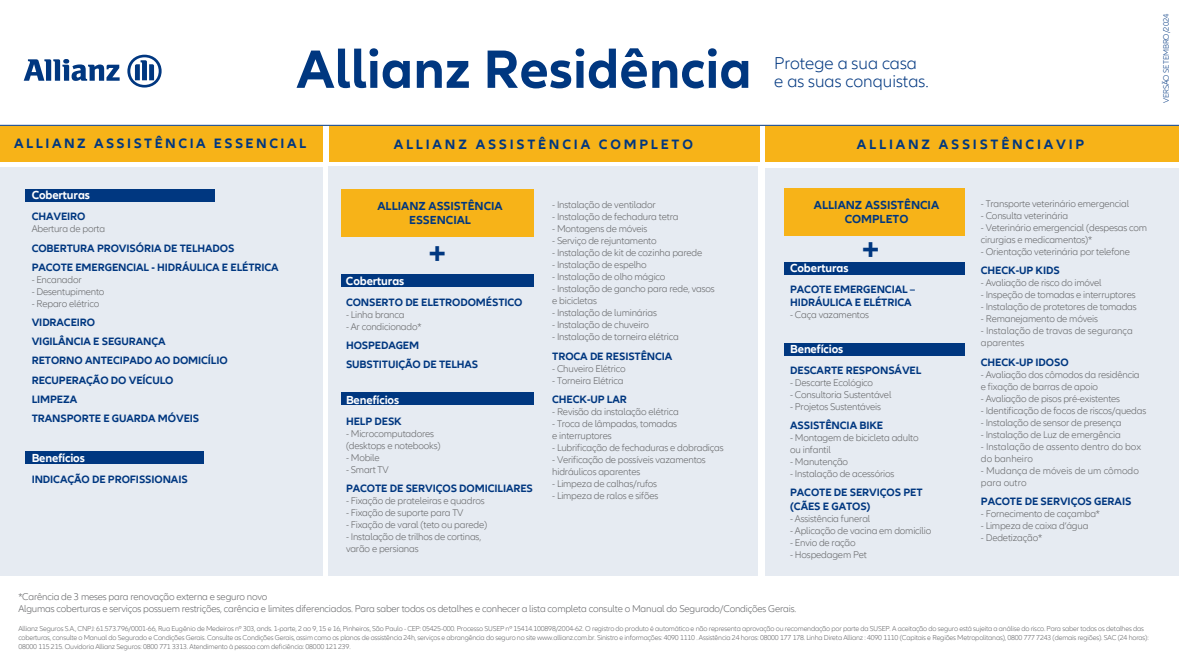
<style>
.page{position:relative;width:1179px;height:665px;background:#fff}
.page>*{position:absolute;margin:0;border:0;box-sizing:border-box;transform-origin:0 0}
.t1{font:700 55.9px "Allianz Neo";color:#003780}
.t2{font:700 32.8px "Allianz Neo";color:#003780}
.t3{font:300 17.6px/18px "Allianz Neo";color:#003780}
.t4{font:700 14px "Allianz Neo";letter-spacing:.2em;color:#003780}
.t5{font:700 14px "Allianz Neo";letter-spacing:.18em;color:#003780}
.t6{font:700 12px "Allianz Neo";letter-spacing:-.01em;color:#fff}
.t7{font:700 12px/14.4px "Allianz Neo";color:#003780;text-align:center}
.t8{font:700 11px/19.2px "Allianz Neo";letter-spacing:-.01em;color:#003780}
.t9{font:300 10px/12px "Allianz Neo";letter-spacing:-.02em;color:#636466}
.t10{font:300 10px/12px "Allianz Neo";color:#636466}
.t11{font:300 8px "Allianz Neo";letter-spacing:-.01em;color:#003780}
.t12{font:300 7.3px/8.8px "Allianz Neo";letter-spacing:-.025em;color:#636466}
</style>
<div class="page">
<svg style="left:24px;top:59px;width:96px;height:22px"></svg>
<svg style="left:127px;top:55px;width:35px;height:33px"></svg>
<div style="left:0;top:127px;width:323px;height:35px;background:#f7b318"></div>
<hr style="left:0;top:125px;width:1178px;height:1px;background:#003780">
<div style="left:0;top:168px;width:323px;height:408px;background:#e6ebf2"></div>
<div style="left:329px;top:127px;width:430px;height:35px;background:#f7b318"></div>
<div style="left:765px;top:127px;width:413px;height:35px;background:#f7b318"></div>
<div style="left:328px;top:167px;width:430px;height:409px;background:#e6ebf2"></div>
<div style="left:765px;top:168px;width:413px;height:408px;background:#e6ebf2"></div>
<div style="left:25px;top:189px;width:189px;height:13px;background:#003780"></div>
<div style="left:25px;top:451px;width:179px;height:12px;background:#003780"></div>
<div style="left:341px;top:189px;width:192px;height:48px;background:#f7b318"></div>
<div style="left:341px;top:274px;width:192px;height:12px;background:#003780"></div>
<div style="left:341px;top:392px;width:192px;height:13px;background:#003780"></div>
<div style="left:784px;top:262px;width:180px;height:12px;background:#003780"></div>
<div style="left:784px;top:344px;width:180px;height:12px;background:#003780"></div>
<div style="left:784px;top:188px;width:180px;height:48px;background:#f7b318"></div>
<h1 class="t1" style="left:296px;top:37px;width:457px">Allianz Residência</h1>
<h3 class="t3" style="left:774px;top:55px;width:156px">Protege a sua casa e as suas conquistas.</h3>
<h3 class="t5" style="left:14px;top:135px;width:293px">ALLIANZ ASSISTÊNCIA ESSENCIAL</h3>
<h3 class="t4" style="left:393px;top:136px;width:301px">ALLIANZ ASSISTÊNCIA COMPLETO</h3>
<h3 class="t4" style="left:856px;top:136px;width:229px">ALLIANZ ASSISTÊNCIAVIP</h3>
<p class="t11" style="left:1161px;top:103px;width:91px;rotate:-90deg">VERSÃO SETEMBRO/2024</p>
<p class="t6" style="left:32px;top:188px;width:60px">Coberturas</p>
<p class="t8" style="left:32px;top:207px;width:55px">CHAVEIRO</p>
<p class="t9" style="left:32px;top:223px;width:75px">Abertura de porta</p>
<p class="t8" style="left:32px;top:239px;width:248px">COBERTURA PROVISÓRIA DE TELHADOS<br>PACOTE EMERGENCIAL - HIDRÁULICA E ELÉTRICA</p>
<p class="t9" style="left:32px;top:274px;width:52px">- Encanador</p>
<p class="t9" style="left:32px;top:286px;width:74px">- Desentupimento</p>
<p class="t9" style="left:32px;top:298px;width:69px">- Reparo elétrico</p>
<p class="t8" style="left:32px;top:313px;width:197px">VIDRACEIRO<br>VIGILÂNCIA E SEGURANÇA<br>RETORNO ANTECIPADO AO DOMICÍLIO<br>RECUPERAÇÃO DO VEÍCULO<br>LIMPEZA<br>TRANSPORTE E GUARDA MÓVEIS</p>
<p class="t6" style="left:32px;top:451px;width:55px">Benefícios</p>
<p class="t8" style="left:32px;top:470px;width:157px">INDICAÇÃO DE PROFISSIONAIS</p>
<p class="t7" style="left:377px;top:199px;width:127px">ALLIANZ ASSISTÊNCIA<br>ESSENCIAL</p>
<h2 class="t2" style="left:428px;top:232px;width:19px">+</h2>
<p class="t6" style="left:346px;top:274px;width:60px">Coberturas</p>
<p class="t8" style="left:346px;top:293px;width:178px">CONSERTO DE ELETRODOMÉSTICO</p>
<p class="t9" style="left:346px;top:309px;width:60px">- Linha branca</p>
<p class="t9" style="left:346px;top:321px;width:77px">- Ar condicionado*</p>
<p class="t8" style="left:346px;top:336px;width:134px">HOSPEDAGEM<br>SUBSTITUIÇÃO DE TELHAS</p>
<p class="t6" style="left:346px;top:393px;width:55px">Benefícios</p>
<p class="t8" style="left:346px;top:412px;width:57px">HELP DESK</p>
<p class="t9" style="left:346px;top:428px;width:96px">- Microcomputadores (desktops e notebooks)</p>
<p class="t9" style="left:346px;top:452px;width:35px">- Mobile</p>
<p class="t9" style="left:346px;top:464px;width:44px">- Smart TV</p>
<p class="t8" style="left:346px;top:479px;width:188px">PACOTE DE SERVIÇOS DOMICILIARES</p>
<p class="t9" style="left:346px;top:495px;width:140px">- Fixação de prateleiras e quadros</p>
<p class="t9" style="left:346px;top:507px;width:119px">- Fixação de suporte para TV</p>
<p class="t9" style="left:346px;top:519px;width:143px">- Fixação de varal (teto ou parede)</p>
<p class="t9" style="left:346px;top:531px;width:137px">- Instalação de trilhos de cortinas, varão e persianas</p>
<p class="t9" style="left:552px;top:199px;width:105px">- Instalação de ventilador</p>
<p class="t9" style="left:552px;top:211px;width:128px">- Instalação de fechadura tetra</p>
<p class="t9" style="left:552px;top:223px;width:97px">- Montagens de móveis</p>
<p class="t9" style="left:552px;top:235px;width:106px">- Serviço de rejuntamento</p>
<p class="t9" style="left:552px;top:247px;width:152px">- Instalação de kit de cozinha parede</p>
<p class="t9" style="left:552px;top:259px;width:96px">- Instalação de espelho</p>
<p class="t9" style="left:552px;top:271px;width:115px">- Instalação de olho mágico</p>
<p class="t9" style="left:552px;top:283px;width:164px">- Instalação de gancho para rede, vasos e bicicletas</p>
<p class="t9" style="left:552px;top:307px;width:106px">- Instalação de luminárias</p>
<p class="t9" style="left:552px;top:319px;width:98px">- Instalação de chuveiro</p>
<p class="t9" style="left:552px;top:331px;width:128px">- Instalação de torneira elétrica</p>
<p class="t8" style="left:552px;top:347px;width:122px">TROCA DE RESISTÊNCIA</p>
<p class="t9" style="left:552px;top:362px;width:75px">- Chuveiro Elétrico</p>
<p class="t9" style="left:552px;top:374px;width:73px">- Torneira Elétrica</p>
<p class="t8" style="left:552px;top:390px;width:76px">CHECK-UP LAR</p>
<p class="t9" style="left:552px;top:406px;width:128px">- Revisão da instalação elétrica</p>
<p class="t9" style="left:552px;top:418px;width:126px">- Troca de lâmpadas, tomadas e interruptores</p>
<p class="t9" style="left:552px;top:442px;width:173px">- Lubrificação de fechaduras e dobradiças</p>
<p class="t9" style="left:552px;top:454px;width:155px">- Verificação de possíveis vazamentos hidráulicos aparentes</p>
<p class="t9" style="left:552px;top:478px;width:106px">- Limpeza de calhas/rufos</p>
<p class="t9" style="left:552px;top:490px;width:108px">- Limpeza de ralos e sifões</p>
<p class="t7" style="left:813px;top:198px;width:127px">ALLIANZ ASSISTÊNCIA<br>COMPLETO</p>
<h2 class="t2" style="left:861px;top:228px;width:19px">+</h2>
<p class="t6" style="left:790px;top:261px;width:60px">Coberturas</p>
<p class="t8" style="left:790px;top:283px;width:127px;line-height:13.2px">PACOTE EMERGENCIAL –<br>HIDRÁULICA E ELÉTRICA</p>
<p class="t9" style="left:790px;top:309px;width:80px">- Caça vazamentos</p>
<p class="t6" style="left:790px;top:342px;width:55px">Benefícios</p>
<p class="t8" style="left:790px;top:361px;width:133px">DESCARTE RESPONSÁVEL</p>
<p class="t9" style="left:790px;top:377px;width:84px">- Descarte Ecológico</p>
<p class="t9" style="left:790px;top:389px;width:103px">- Consultoria Sustentável</p>
<p class="t9" style="left:790px;top:401px;width:92px">- Projetos Sustentáveis</p>
<p class="t8" style="left:790px;top:416px;width:94px">ASSISTÊNCIA BIKE</p>
<p class="t9" style="left:790px;top:432px;width:130px">- Montagem de bicicleta adulto ou infantil</p>
<p class="t9" style="left:790px;top:456px;width:59px">- Manutenção</p>
<p class="t9" style="left:790px;top:468px;width:106px">- Instalação de acessórios</p>
<p class="t8" style="left:790px;top:486px;width:134px;line-height:13.2px">PACOTE DE SERVIÇOS PET (CÃES E GATOS)</p>
<p class="t9" style="left:790px;top:512px;width:82px">- Assistência funeral</p>
<p class="t9" style="left:790px;top:524px;width:143px">- Aplicação de vacina em domicílio</p>
<p class="t9" style="left:790px;top:536px;width:67px">- Envio de ração</p>
<p class="t9" style="left:790px;top:548px;width:78px">- Hospedagem Pet</p>
<p class="t9" style="left:980px;top:198px;width:150px">- Transporte veterinário emergencial</p>
<p class="t9" style="left:980px;top:210px;width:89px">- Consulta veterinária</p>
<p class="t9" style="left:980px;top:222px;width:168px">- Veterinário emergencial (despesas com cirurgias e medicamentos)*</p>
<p class="t9" style="left:980px;top:246px;width:151px">- Orientação veterinária por telefone</p>
<p class="t8" style="left:980px;top:261px;width:80px">CHECK-UP KIDS</p>
<p class="t9" style="left:980px;top:277px;width:122px">- Avaliação de risco do imóvel</p>
<p class="t9" style="left:980px;top:289px;width:156px">- Inspeção de tomadas e interruptores</p>
<p class="t9" style="left:980px;top:301px;width:157px">- Instalação de protetores de tomadas</p>
<p class="t9" style="left:980px;top:313px;width:119px">- Remanejamento de móveis</p>
<p class="t10" style="left:980px;top:325px;width:153px">- Instalação de travas de segurança aparentes</p>
<p class="t8" style="left:980px;top:352px;width:89px">CHECK-UP IDOSO</p>
<p class="t9" style="left:980px;top:368px;width:160px">- Avaliação dos cômodos da residência e fixação de barras de apoio</p>
<p class="t9" style="left:980px;top:392px;width:141px">- Avaliação de pisos pré-existentes</p>
<p class="t9" style="left:980px;top:404px;width:167px">- Identificação de focos de riscos/quedas</p>
<p class="t9" style="left:980px;top:416px;width:142px">- Instalação de sensor de presença</p>
<p class="t9" style="left:980px;top:428px;width:141px">- Instalação de Luz de emergência</p>
<p class="t10" style="left:980px;top:440px;width:162px">- Instalação de assento dentro do box do banheiro</p>
<p class="t10" style="left:980px;top:464px;width:159px">- Mudança de móveis de um cômodo para outro</p>
<p class="t8" style="left:980px;top:492px;width:152px">PACOTE DE SERVIÇOS GERAIS</p>
<p class="t9" style="left:980px;top:508px;width:121px">- Fornecimento de caçamba*</p>
<p class="t9" style="left:980px;top:520px;width:109px">- Limpeza de caixa d’água</p>
<p class="t9" style="left:980px;top:532px;width:63px">- Dedetização*</p>
<p class="t9" style="left:18px;top:591px;width:779px">*Carência de 3 meses para renovação externa e seguro novo<br>Algumas coberturas e serviços possuem restrições, carência e limites diferenciados. Para saber todos os detalhes e conhecer a lista completa consulte o Manual do Segurado/Condições Gerais.</p>
<p class="t12" style="left:18px;top:624px;width:1131px">Allianz Seguros S.A., CNPJ: 61.573.796/0001-66, Rua Eugênio de Medeiros nº 303, ands. 1-parte, 2 ao 9, 15 e 16, Pinheiros, São Paulo - CEP: 05425-000. Processo SUSEP nº 15414.100898/2004-62. O registro do produto é automático e não representa aprovação ou recomendação por parte da SUSEP. A aceitação do seguro está sujeita a análise do risco. Para saber todos os detalhes das coberturas, consulte o Manual do Segurado e Condições Gerais. Consulte as Condições Gerais, assim como os planos de assistência 24h, serviços e abrangência do seguro no site www.allianz.com.br. Sinistro e informações: 4090 1110 . Assistência 24 horas: 08000 177 178. Linha Direta Allianz : 4090 1110 (Capitais e Regiões Metropolitanas), 0800 777 7243 (demais regiões). SAC (24 horas):<br>08000 115 215. Ouvidoria Allianz Seguros: 0800 771 3313. Atendimento à pessoa com deficiência: 08000 121 239.</p>
</div>
